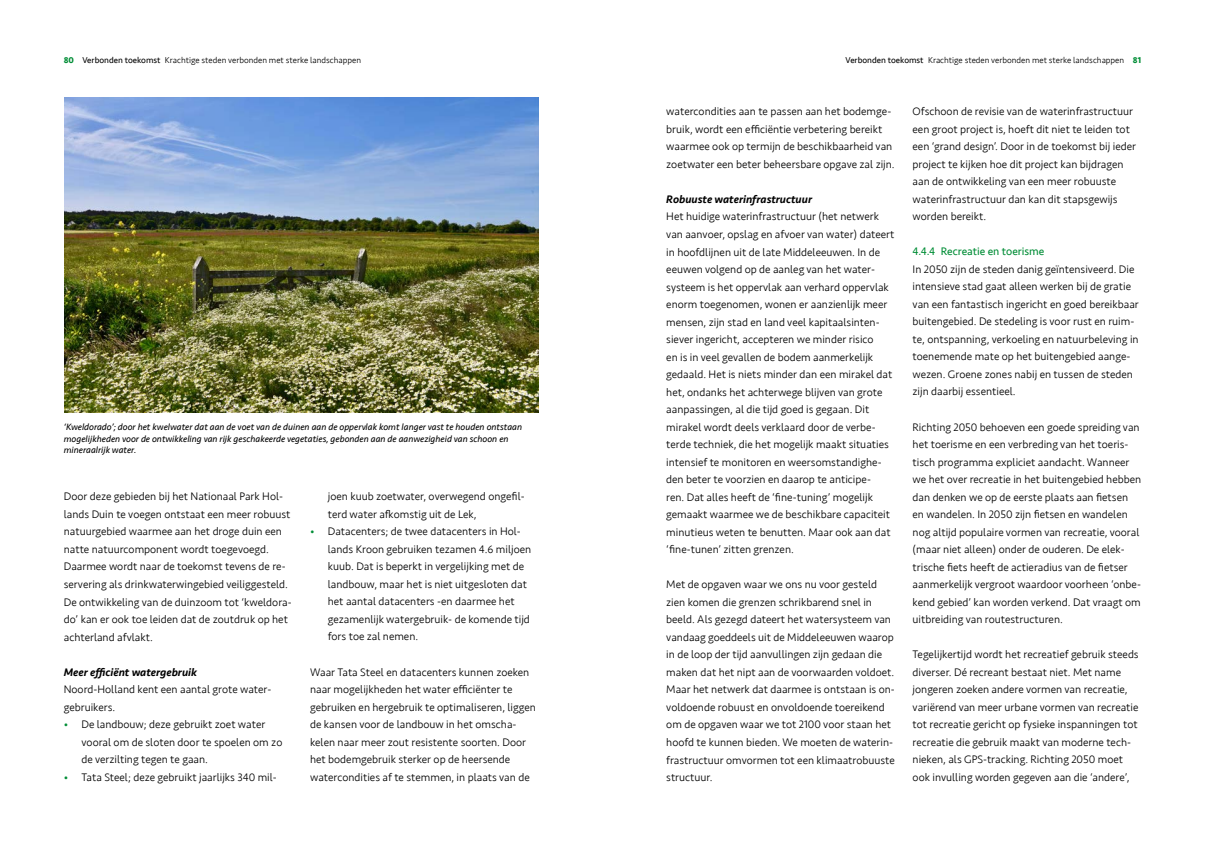
<style>
.page{position:relative;width:1205px;height:851px;background:#fff}
.page>*{position:absolute;margin:0;border:0;box-sizing:border-box;transform-origin:0 0}
.t1{font:300 11.25px/17.5px "Seravek";color:#000}
.t2{font:italic 500 11.25px "Seravek";color:#000}
.t3{font:11.25px "Seravek";color:#008d36}
.t4{font:italic 9.38px/11.2px "Seravek";color:#000}
.t5{font:300 8.75px "Seravek";color:#000}
.s1{font-weight:700;color:#008d36}
.s2{font-weight:400}
.s3{color:#008d36}
</style>
<div class="page">
<img style="left:64px;top:97px;width:474px;height:315px">
<p class="t5" style="left:64px;top:54px;width:299px"><span class="s1">80</span> <span class="s2">Verbonden toekomst</span> Krachtige steden verbonden met sterke landschappen</p>
<p class="t5" style="left:845px;top:54px;width:297px"><span class="s2">Verbonden toekomst</span> Krachtige steden verbonden met sterke landschappen <span class="s1">81</span></p>
<p class="t4" style="left:64px;top:421px;width:460px">‘Kweldorado’; door het kwelwater dat aan de voet van de duinen aan de oppervlak komt langer vast te houden ontstaan mogelijkheden voor de ontwikkeling van rijk geschakeerde vegetaties, gebonden aan de aanwezigheid van schoon en mineraalrijk water.</p>
<p class="t1" style="left:64px;top:488px;width:229px">Door deze gebieden bij het Nationaal Park Hol&shy;lands Duin te voegen ontstaat een meer robuust natuurgebied waarmee aan het droge duin een natte natuurcomponent wordt toegevoegd.<br>Daarmee wordt naar de toekomst tevens de re&shy;servering als drinkwaterwingebied veiliggesteld.<br>De ontwikkeling van de duinzoom tot ‘kweldora&shy;do’ kan er ook toe leiden dat de zoutdruk op het achterland afvlakt.</p>
<p class="t2" style="left:64px;top:664px;width:135px">Meer efficiënt watergebruik</p>
<p class="t1" style="left:64px;top:680px;width:208px">Noord-Holland kent een aantal grote water&shy;gebruikers.</p>
<p class="t1" style="left:81px;top:715px;width:202px;text-indent:-18px"><span class="s3">•</span> De landbouw; deze gebruikt zoet water vooral om de sloten door te spoelen om zo de verzilting tegen te gaan.</p>
<p class="t1" style="left:64px;top:768px;width:214px"><span class="s3">•</span> Tata Steel; deze gebruikt jaarlijks 340 mil-</p>
<p class="t1" style="left:328px;top:488px;width:198px">joen kuub zoetwater, overwegend ongefil&shy;terd water afkomstig uit de Lek,</p>
<p class="t1" style="left:328px;top:523px;width:205px;text-indent:-18px"><span class="s3">•</span> Datacenters; de twee datacenters in Hol&shy;lands Kroon gebruiken tezamen 4.6 miljoen kuub. Dat is beperkt in vergelijking met de landbouw, maar het is niet uitgesloten dat het aantal datacenters -en daarmee het gezamenlijk watergebruik- de komende tijd fors toe zal nemen.</p>
<p class="t1" style="left:310px;top:663px;width:227px">Waar Tata Steel en datacenters kunnen zoeken naar mogelijkheden het water efficiënter te gebruiken en hergebruik te optimaliseren, liggen de kansen voor de landbouw in het omscha&shy;kelen naar meer zout resistente soorten. Door het bodemgebruik sterker op de heersende watercondities af te stemmen, in plaats van de</p>
<p class="t1" style="left:666px;top:103px;width:230px">watercondities aan te passen aan het bodemge&shy;bruik, wordt een efficiëntie verbetering bereikt waarmee ook op termijn de beschikbaarheid van zoetwater een beter beheersbare opgave zal zijn.</p>
<p class="t2" style="left:666px;top:192px;width:147px">Robuuste waterinfrastructuur</p>
<p class="t1" style="left:666px;top:208px;width:230px">Het huidige waterinfrastructuur (het netwerk van aanvoer, opslag en afvoer van water) dateert in hoofdlijnen uit de late Middeleeuwen. In de eeuwen volgend op de aanleg van het water&shy;systeem is het oppervlak aan verhard oppervlak enorm toegenomen, wonen er aanzienlijk meer mensen, zijn stad en land veel kapitaalsinten&shy;siever ingericht, accepteren we minder risico<br>en is in veel gevallen de bodem aanmerkelijk gedaald. Het is niets minder dan een mirakel dat het, ondanks het achterwege blijven van grote aanpassingen, al die tijd goed is gegaan. Dit mirakel wordt deels verklaard door de verbe&shy;terde techniek, die het mogelijk maakt situaties intensief te monitoren en weersomstandighe&shy;den beter te voorzien en daarop te anticipe-<br>ren. Dat alles heeft de ‘fine-tuning’ mogelijk gemaakt waarmee we de beschikbare capaciteit minutieus weten te benutten. Maar ook aan dat ‘fine-tunen’ zitten grenzen.</p>
<p class="t1" style="left:666px;top:576px;width:230px">Met de opgaven waar we ons nu voor gesteld zien komen die grenzen schrikbarend snel in beeld. Als gezegd dateert het watersysteem van vandaag goeddeels uit de Middeleeuwen waarop in de loop der tijd aanvullingen zijn gedaan die maken dat het nipt aan de voorwaarden voldoet.<br>Maar het netwerk dat daarmee is ontstaan is on&shy;voldoende robuust en onvoldoende toereikend om de opgaven waar we tot 2100 voor staan het hoofd te kunnen bieden. We moeten de waterin&shy;frastructuur omvormen tot een klimaatrobuuste structuur.</p>
<p class="t1" style="left:912px;top:103px;width:225px">Ofschoon de revisie van de waterinfrastructuur een groot project is, hoeft dit niet te leiden tot een ‘grand design’. Door in de toekomst bij ieder project te kijken hoe dit project kan bijdragen aan de ontwikkeling van een meer robuuste waterinfrastructuur dan kan dit stapsgewijs worden bereikt.</p>
<p class="t3" style="left:912px;top:243px;width:133px">4.4.4 Recreatie en toerisme</p>
<p class="t1" style="left:912px;top:260px;width:228px">In 2050 zijn de steden danig geïntensiveerd. Die intensieve stad gaat alleen werken bij de gratie van een fantastisch ingericht en goed bereikbaar buitengebied. De stedeling is voor rust en ruim&shy;te, ontspanning, verkoeling en natuurbeleving in toenemende mate op het buitengebied aange&shy;wezen. Groene zones nabij en tussen de steden zijn daarbij essentieel.</p>
<p class="t1" style="left:912px;top:418px;width:230px">Richting 2050 behoeven een goede spreiding van het toerisme en een verbreding van het toeris&shy;tisch programma expliciet aandacht. Wanneer we het over recreatie in het buitengebied hebben dan denken we op de eerste plaats aan fietsen en wandelen. In 2050 zijn fietsen en wandelen nog altijd populaire vormen van recreatie, vooral (maar niet alleen) onder de ouderen. De elek&shy;trische fiets heeft de actieradius van de fietser aanmerkelijk vergroot waardoor voorheen ‘onbe&shy;kend gebied’ kan worden verkend. Dat vraagt om uitbreiding van routestructuren.</p>
<p class="t1" style="left:912px;top:645px;width:228px">Tegelijkertijd wordt het recreatief gebruik steeds diverser. Dé recreant bestaat niet. Met name jongeren zoeken andere vormen van recreatie, variërend van meer urbane vormen van recreatie tot recreatie gericht op fysieke inspanningen tot recreatie die gebruik maakt van moderne tech&shy;nieken, als GPS-tracking. Richting 2050 moet ook invulling worden gegeven aan die ‘andere’,</p>
</div>
